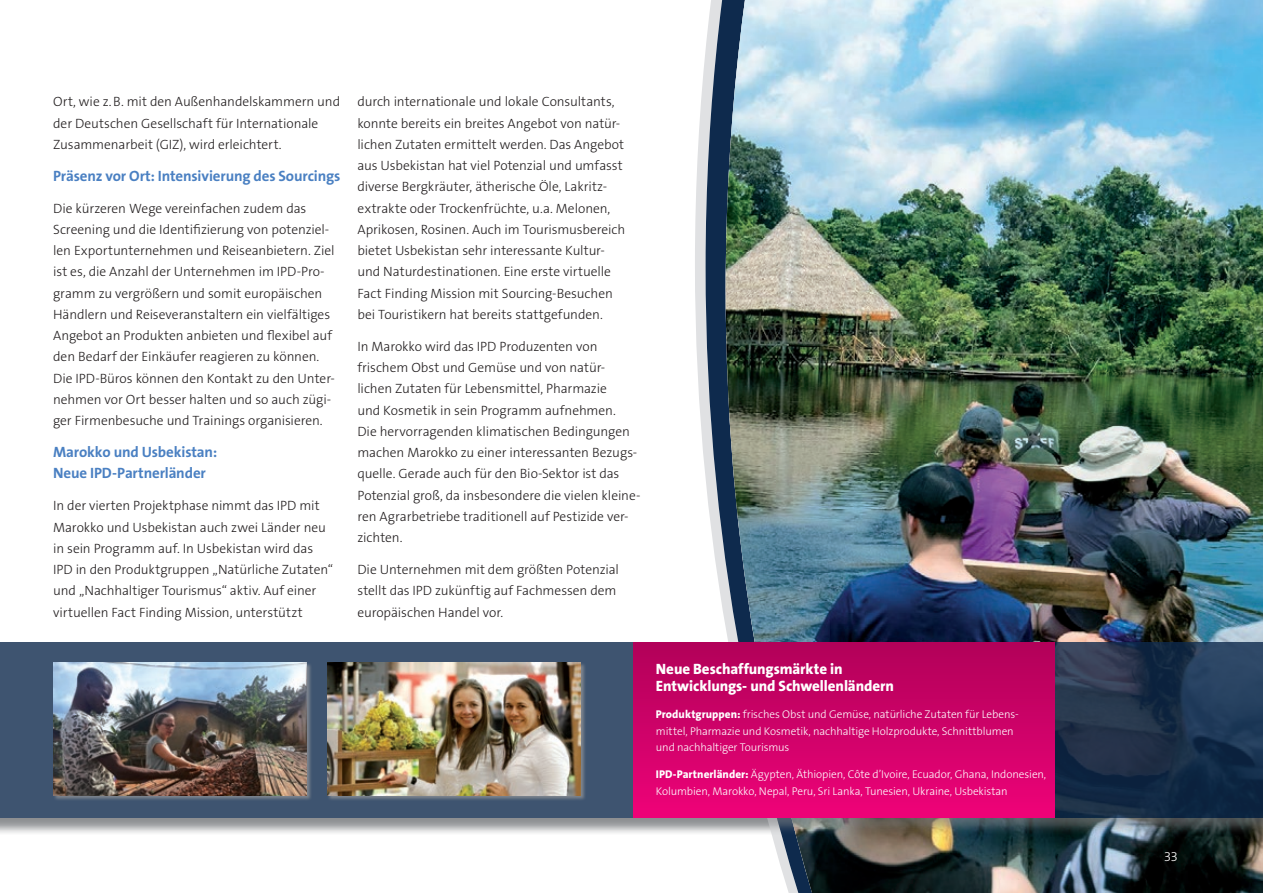
<style>
.page{position:relative;width:1263px;height:893px;background:#fff}
.page>*{position:absolute;margin:0;border:0;box-sizing:border-box;transform-origin:0 0}
.t1{font:700 15px/21.3px "The Sans B7";letter-spacing:-.01em;color:#4a80c2}
.t2{font:800 15px/16.5px "The Sans B8";letter-spacing:-.005em;color:#fff}
.t3{font:300 13.5px/21.3px "The Sans B3";letter-spacing:-.005em;color:#231f20}
.t4{font:300 13.5px "The Sans B3";color:#fff}
.t5{font:300 11.25px/16.5px "The Sans B3";letter-spacing:-.01em;color:#fff}
.s1{font-family:"The Sans B8";font-weight:800}
</style>
<div class="page">
<svg style="left:695px;top:59px;width:10px;height:410px;fill:#e0e1e3"></svg>
<svg style="left:705px;top:0;width:21px;height:627px;fill:#0e2a4d"></svg>
<img style="left:726px;top:0;width:537px;height:893px">
<div style="left:0;top:642px;width:1263px;height:193px;background:#808285;opacity:.75"></div>
<svg style="left:0;top:642px;width:1263px;height:175px;fill:#3e5470"></svg>
<div style="left:634px;top:642px;width:420px;height:175px;background:linear-gradient(to bottom,#b00159,#ee0278)"></div>
<div style="left:53px;top:662px;width:259px;height:139px;background:#939598;opacity:.75"></div>
<img style="left:53px;top:662px;width:253px;height:133px">
<div style="left:327px;top:662px;width:260px;height:139px;background:#939598;opacity:.75"></div>
<img style="left:327px;top:662px;width:254px;height:133px">
<p class="t3" style="left:53px;top:91px;width:289px">Ort, wie z.B. mit den Außenhandelskammern und der Deutschen Gesellschaft für Internationale<br>Zusammenarbeit (GIZ), wird erleichtert.</p>
<p class="t1" style="left:53px;top:165px;width:289px">Präsenz vor Ort: Intensivierung des Sourcings</p>
<p class="t3" style="left:53px;top:198px;width:283px">Die kürzeren Wege vereinfachen zudem das Screening und die Identifizierung von potenziel&shy;len Exportunternehmen und Reiseanbietern. Ziel ist es, die Anzahl der Unternehmen im IPD-Pro&shy;gramm zu vergrößern und somit europäischen Händlern und Reiseveranstaltern ein vielfältiges Angebot an Produkten anbieten und flexibel auf den Bedarf der Einkäufer reagieren zu können.<br>Die IPD-Büros können den Kontakt zu den Unter&shy;nehmen vor Ort besser halten und so auch zügi&shy;ger Firmenbesuche und Trainings organisieren.</p>
<p class="t1" style="left:53px;top:442px;width:166px">Marokko und Usbekistan:<br>Neue IPD-Partnerländer</p>
<p class="t3" style="left:53px;top:495px;width:281px">In der vierten Projektphase nimmt das IPD mit Marokko und Usbekistan auch zwei Länder neu in sein Programm auf. In Usbekistan wird das IPD in den Produktgruppen „Natürliche Zutaten“ und „Nachhaltiger Tourismus“ aktiv. Auf einer virtuellen Fact Finding Mission, unterstützt</p>
<p class="t3" style="left:357px;top:92px;width:269px">durch internationale und lokale Consultants, konnte bereits ein breites Angebot von natür&shy;lichen Zutaten ermittelt werden. Das Angebot aus Usbekistan hat viel Potenzial und umfasst diverse Bergkräuter, ätherische Öle, Lakritz&shy;extrakte oder Trockenfrüchte, u.a. Melonen, Aprikosen, Rosinen. Auch im Tourismusbereich bietet Usbekistan sehr interessante Kultur&shy;und Naturdestinationen. Eine erste virtuelle Fact Finding Mission mit Sourcing-Besuchen bei Touristikern hat bereits stattgefunden.</p>
<p class="t3" style="left:357px;top:336px;width:284px">In Marokko wird das IPD Produzenten von frischem Obst und Gemüse und von natür&shy;lichen Zutaten für Lebensmittel, Pharmazie<br>und Kosmetik in sein Programm aufnehmen.<br>Die hervorragenden klimatischen Bedingungen machen Marokko zu einer interessanten Bezugs&shy;quelle. Gerade auch für den Bio-Sektor ist das Potenzial groß, da insbesondere die vielen kleine&shy;ren Agrarbetriebe traditionell auf Pestizide ver&shy;zichten.</p>
<p class="t3" style="left:357px;top:559px;width:263px">Die Unternehmen mit dem größten Potenzial stellt das IPD zukünftig auf Fachmessen dem europäischen Handel vor.</p>
<p class="t2" style="left:656px;top:662px;width:240px">Neue Beschaffungsmärkte in<br>Entwicklungs- und Schwellenländern</p>
<p class="t5" style="left:656px;top:706px;width:364px"><span class="s1">Produktgruppen:</span> frisches Obst und Gemüse, natürliche Zutaten für Lebens&shy;mittel, Pharmazie und Kosmetik, nachhaltige Holzprodukte, Schnittblumen und nachhaltiger Tourismus</p>
<p class="t5" style="left:656px;top:766px;width:392px"><span class="s1">IPD-Partnerländer:</span> Ägypten, Äthiopien, Côte d’Ivoire, Ecuador, Ghana, Indonesien,<br>Kolumbien, Marokko, Nepal, Peru, Sri Lanka, Tunesien, Ukraine, Usbekistan</p>
<p class="t4" style="left:1164px;top:849px;width:16px">33</p>
</div>
